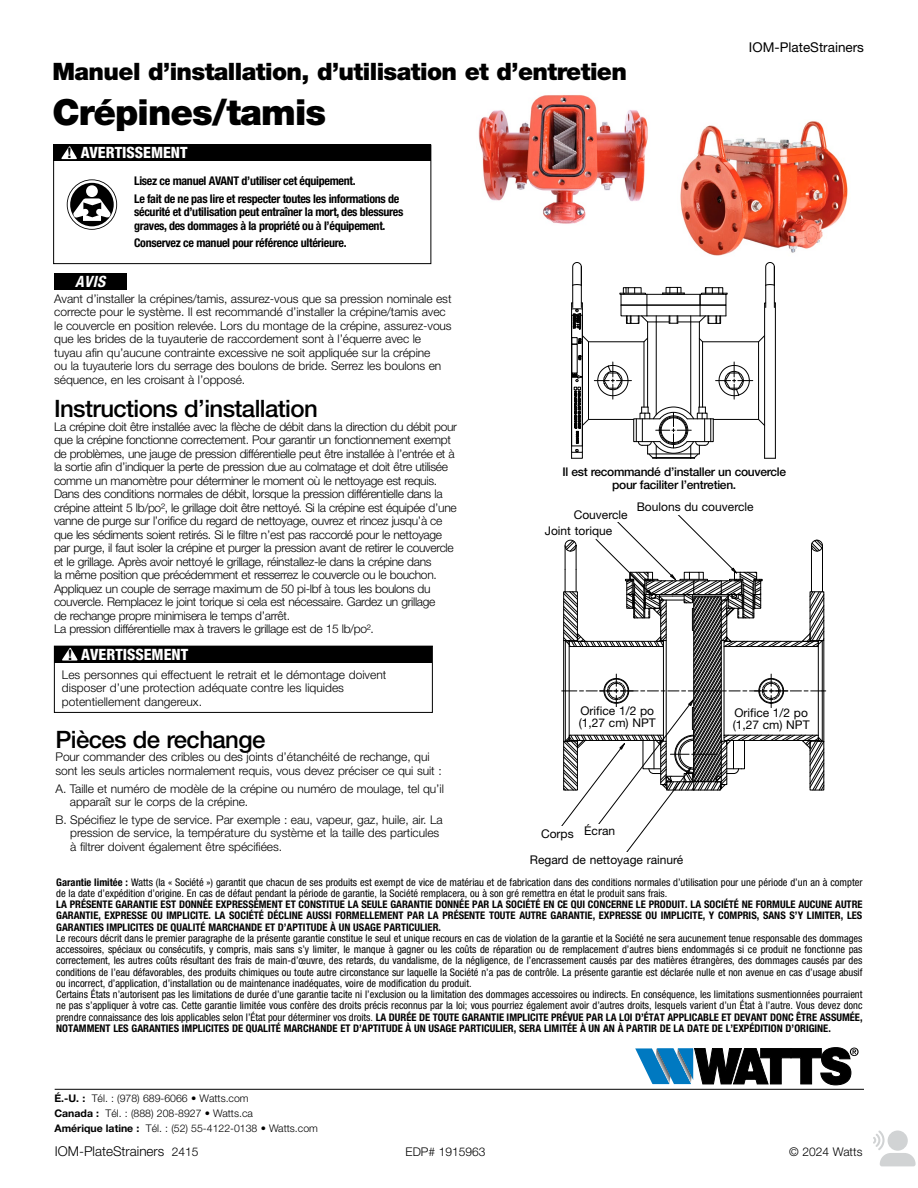
<style>
.page{position:relative;width:918px;height:1188px;background:#fff}
.page>*{position:absolute;margin:0;border:0;box-sizing:border-box;transform-origin:0 0}
.t1{font:900 36px "Helvetica Neue LT Std";letter-spacing:-.025em;color:#000}
.t2{font:900 24px "Helvetica Neue LT Std";letter-spacing:-.025em;color:#000}
.t3{font:500 24px "Helvetica Neue LT Std";letter-spacing:-.025em;color:#000}
.t4{font:800 condensed 15.6px "Helvetica Neue LT Std";color:#fff}
.t5{font:italic 700 condensed 15.6px "Helvetica Neue LT Std";color:#fff}
.t6{font:13.5px "Helvetica Neue LT Std";color:#000}
.t7{font:300 13.5px "Helvetica Neue LT Std";color:#000}
.t8{font:300 12px/13.5px "Helvetica Neue LT Std";letter-spacing:-.025em;color:#000}
.t9{font:300 12px/13.5px "Helvetica Neue LT Std";letter-spacing:-.005em;color:#000}
.t10{font:700 condensed 12px/13.5px "Helvetica Neue LT Std";letter-spacing:-.025em;color:#000}
.t11{font:300 12px/13.5px "Helvetica Neue LT Std";color:#000}
.t12{font:12px/12px "Helvetica Neue LT Std";color:#000}
.t13{font:500 12px/13.5px "Helvetica Neue LT Std";letter-spacing:-.025em;color:#000;text-align:center}
.t14{font:condensed 10.5px/11.2px "Helvetica Neue LT Std";color:#000;text-align:justify}
.t15{font:700 condensed 10.5px/11.2px "Helvetica Neue LT Std";color:#000;text-align:justify}
.t16{font:300 10.5px "Helvetica Neue LT Std";color:#000}
.t17{font:8.55px "Helvetica Neue LT Std";color:#010101}
.s1{font-weight:700;font-stretch:normal;font-size:14.55px;color:#000}
.s2{font-weight:700}
</style>
<div class="page">
<div style="left:53px;top:145px;width:378px;height:119px;border:1px solid #000"></div>
<div style="left:54px;top:646px;width:379px;height:67px;border:1px solid #000"></div>
<hr style="left:55px;top:1089px;width:809px;height:1px;background:#000">
<div style="left:53px;top:144px;width:378px;height:17px;background:#000"></div>
<svg style="left:61px;top:146px;width:16px;height:13px"></svg>
<svg style="left:67px;top:179px;width:50px;height:51px"></svg>
<div style="left:68px;top:180px;width:48px;height:49px;border:3px solid #fff;border-radius:50%"></div>
<div style="left:86px;top:185px;width:12px;height:12px;background:#fff;border-radius:50%"></div>
<svg style="left:73px;top:198px;width:38px;height:23px"></svg>
<div style="left:54px;top:273px;width:72px;height:17px;background:#000"></div>
<div style="left:54px;top:646px;width:378px;height:17px;background:#000"></div>
<svg style="left:62px;top:648px;width:16px;height:13px"></svg>
<img style="left:478px;top:95px;width:170px;height:129px">
<img style="left:680px;top:121px;width:168px;height:135px">
<hr style="left:775px;top:303px;width:1px;height:155px;background:#000">
<svg style="left:571px;top:262px;width:204px;height:197px"></svg>
<svg style="left:561px;top:515px;width:265px;height:337px"></svg>
<div style="left:574px;top:507px;width:54px;height:15px;background:#fff"></div>
<div style="left:545px;top:524px;width:67px;height:14px;background:#fff"></div>
<div style="left:541px;top:826px;width:33px;height:15px;background:#fff"></div>
<div style="left:584px;top:824px;width:31px;height:14px;background:#fff"></div>
<div style="left:577px;top:707px;width:81px;height:20px;background:#fff"></div>
<div style="left:731px;top:708px;width:81px;height:21px;background:#fff"></div>
<svg style="left:635px;top:1047px;width:224px;height:38px"></svg>
<svg style="left:873px;top:1130px;width:43px;height:36px"></svg>
<p class="t6" style="left:749px;top:39px;width:117px">IOM-PlateStrainers</p>
<p class="t2" style="left:52px;top:57px;width:576px">Manuel d’installation, d’utilisation et d’entretien</p>
<h1 class="t1" style="left:52px;top:90px;width:275px">Crépines/tamis</h1>
<p class="t4" style="left:67px;top:143px;width:122px"><span class="s1">!</span> AVERTISSEMENT</p>
<p class="t10" style="left:134px;top:174px;width:223px">Lisez ce manuel AVANT d’utiliser cet équipement.</p>
<p class="t10" style="left:134px;top:191px;width:271px">Le fait de ne pas lire et respecter toutes les informations de sécurité et d’utilisation peut entraîner la mort, des blessures graves, des dommages à la propriété ou à l’équipement.</p>
<p class="t10" style="left:134px;top:236px;width:214px">Conservez ce manuel pour référence ultérieure.</p>
<p class="t5" style="left:75px;top:272px;width:32px">AVIS</p>
<p class="t9" style="left:54px;top:292px;width:399px">Avant d’installer la crépines/tamis, assurez-vous que sa pression nominale est correcte pour le système. Il est recommandé d’installer la crépine/tamis avec le couvercle en position relevée. Lors du montage de la crépine, assurez-vous que les brides de la tuyauterie de raccordement sont à l’équerre avec le tuyau afin qu’aucune contrainte excessive ne soit appliquée sur la crépine<br>ou la tuyauterie lors du serrage des boulons de bride. Serrez les boulons en séquence, en les croisant à l’opposé.</p>
<h2 class="t3" style="left:54px;top:394px;width:265px">Instructions d’installation</h2>
<p class="t8" style="left:54px;top:419px;width:405px">La crépine doit être installée avec la flèche de débit dans la direction du débit pour que la crépine fonctionne correctement. Pour garantir un fonctionnement exempt de problèmes, une jauge de pression différentielle peut être installée à l’entrée et à la sortie afin d’indiquer la perte de pression due au colmatage et doit être utilisée comme un manomètre pour déterminer le moment où le nettoyage est requis.<br>Dans des conditions normales de débit, lorsque la pression différentielle dans la crépine atteint 5 lb/po², le grillage doit être nettoyé. Si la crépine est équipée d’une vanne de purge sur l’orifice du regard de nettoyage, ouvrez et rincez jusqu’à ce que les sédiments soient retirés. Si le filtre n’est pas raccordé pour le nettoyage par purge, il faut isoler la crépine et purger la pression avant de retirer le couvercle et le grillage. Après avoir nettoyé le grillage, réinstallez-le dans la crépine dans<br>la même position que précédemment et resserrez le couvercle ou le bouchon.<br>Appliquez un couple de serrage maximum de 50 pi-lbf à tous les boulons du couvercle. Remplacez le joint torique si cela est nécessaire. Gardez un grillage<br>de rechange propre minimisera le temps d’arrêt.</p>
<p class="t8" style="left:54px;top:622px;width:321px">La pression différentielle max à travers le grillage est de 15 lb/po².</p>
<p class="t4" style="left:68px;top:645px;width:122px"><span class="s1">!</span> AVERTISSEMENT</p>
<p class="t11" style="left:62px;top:668px;width:326px">Les personnes qui effectuent le retrait et le démontage doivent disposer d’une protection adéquate contre les liquides potentiellement dangereux.</p>
<h2 class="t3" style="left:56px;top:725px;width:211px">Pièces de rechange</h2>
<p class="t9" style="left:56px;top:750px;width:388px">Pour commander des cribles ou des joints d’étanchéité de rechange, qui sont les seuls articles normalement requis, vous devez préciser ce qui suit :</p>
<p class="t9" style="left:70px;top:781px;width:376px;text-indent:-14px">A. Taille et numéro de modèle de la crépine ou numéro de moulage, tel qu’il apparaît sur le corps de la crépine.</p>
<p class="t9" style="left:70px;top:813px;width:374px;text-indent:-15px">B. Spécifiez le type de service. Par exemple : eau, vapeur, gaz, huile, air. La pression de service, la température du système et la taille des particules à filtrer doivent également être spécifiées.</p>
<p class="t13" style="left:562px;top:465px;width:225px">Il est recommandé d’installer un couvercle pour faciliter l’entretien.</p>
<p class="t12" style="left:637px;top:501px;width:118px">Boulons du couvercle</p>
<p class="t12" style="left:574px;top:508px;width:55px">Couvercle</p>
<p class="t17" style="left:597px;top:510px;width:24px">Cover</p>
<p class="t12" style="left:545px;top:525px;width:69px">Joint torique</p>
<p class="t17" style="left:566px;top:527px;width:29px">O-Ring</p>
<p class="t12" style="left:579px;top:705px;width:78px">Orifice 1/2 po (1,27 cm) NPT</p>
<p class="t12" style="left:733px;top:707px;width:78px">Orifice 1/2 po (1,27 cm) NPT</p>
<p class="t17" style="left:586px;top:709px;width:55px">1/2" NPT Port</p>
<p class="t17" style="left:741px;top:708px;width:55px">1/2" NPT Port</p>
<p class="t12" style="left:541px;top:826px;width:76px">Corps Écran</p>
<p class="t12" style="left:530px;top:853px;width:155px">Regard de nettoyage rainuré</p>
<p class="t17" style="left:531px;top:853px;width:90px">Grooved Cleanout Port</p>
<p class="t14" style="left:56px;top:876px;width:808px"><span class="s2">Garantie limitée :</span> Watts (la « Société ») garantit que chacun de ses produits est exempt de vice de matériau et de fabrication dans des conditions normales d’utilisation pour une période d’un an à compter de la date d’expédition d’origine. En cas de défaut pendant la période de garantie, la Société remplacera, ou à son gré remettra en état le produit sans frais.</p>
<p class="t15" style="left:56px;top:899px;width:808px">LA PRÉSENTE GARANTIE EST DONNÉE EXPRESSÉMENT ET CONSTITUE LA SEULE GARANTIE DONNÉE PAR LA SOCIÉTÉ EN CE QUI CONCERNE LE PRODUIT. LA SOCIÉTÉ NE FORMULE AUCUNE AUTRE GARANTIE, EXPRESSE OU IMPLICITE. LA SOCIÉTÉ DÉCLINE AUSSI FORMELLEMENT PAR LA PRÉSENTE TOUTE AUTRE GARANTIE, EXPRESSE OU IMPLICITE, Y COMPRIS, SANS S’Y LIMITER, LES GARANTIES IMPLICITES DE QUALITÉ MARCHANDE ET D’APTITUDE À UN USAGE PARTICULIER.</p>
<p class="t14" style="left:56px;top:932px;width:808px">Le recours décrit dans le premier paragraphe de la présente garantie constitue le seul et unique recours en cas de violation de la garantie et la Société ne sera aucunement tenue responsable des dommages accessoires, spéciaux ou consécutifs, y compris, mais sans s’y limiter, le manque à gagner ou les coûts de réparation ou de remplacement d’autres biens endommagés si ce produit ne fonctionne pas correctement, les autres coûts résultant des frais de main-d’œuvre, des retards, du vandalisme, de la négligence, de l’encrassement causés par des matières étrangères, des dommages causés par des conditions de l’eau défavorables, des produits chimiques ou toute autre circonstance sur laquelle la Société n’a pas de contrôle. La présente garantie est déclarée nulle et non avenue en cas d’usage abusif ou incorrect, d’application, d’installation ou de maintenance inadéquates, voire de modification du produit.</p>
<p class="t14" style="left:56px;top:989px;width:808px">Certains États n’autorisent pas les limitations de durée d’une garantie tacite ni l’exclusion ou la limitation des dommages accessoires ou indirects. En conséquence, les limitations susmentionnées pourraient ne pas s’appliquer à votre cas. Cette garantie limitée vous confère des droits précis reconnus par la loi; vous pourriez également avoir d’autres droits, lesquels varient d’un État à l’autre. Vous devez donc prendre connaissance des lois applicables selon l’État pour déterminer vos droits. <span class="s2">LA DURÉE DE TOUTE GARANTIE IMPLICITE PRÉVUE PAR LA LOI D’ÉTAT APPLICABLE ET DEVANT DONC ÊTRE ASSUMÉE, NOTAMMENT LES GARANTIES IMPLICITES DE QUALITÉ MARCHANDE ET D’APTITUDE À UN USAGE PARTICULIER, SERA LIMITÉE À UN AN À PARTIR DE LA DATE DE L’EXPÉDITION D’ORIGINE.</span></p>
<p class="t16" style="left:55px;top:1092px;width:196px"><span class="s2">É.-U. :</span> Tél. : (978) 689-6066 • Watts.com</p>
<p class="t16" style="left:55px;top:1107px;width:200px"><span class="s2">Canada :</span> Tél. : (888) 208-8927 • Watts.ca</p>
<p class="t16" style="left:55px;top:1122px;width:265px"><span class="s2">Amérique latine :</span> Tél. : (52) 55-4122-0138 • Watts.com</p>
<p class="t7" style="left:55px;top:1143px;width:111px">IOM-PlateStrainers</p>
<p class="t8" style="left:172px;top:1145px;width:28px">2415</p>
<p class="t11" style="left:406px;top:1145px;width:81px">EDP# 1915963</p>
<p class="t11" style="left:789px;top:1145px;width:75px">© 2024 Watts</p>
</div>
